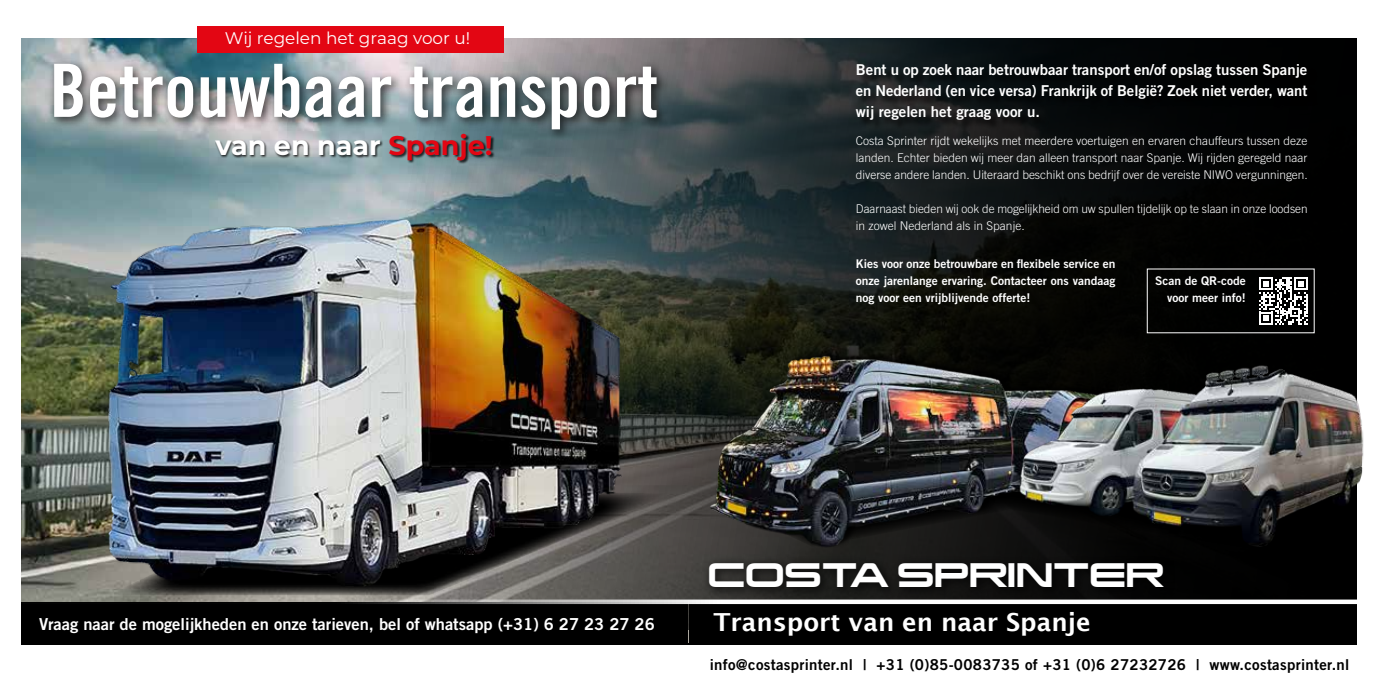
<style>
.page{position:relative;width:1378px;height:689px;background:#fff}
.page>*{position:absolute;margin:0;border:0;box-sizing:border-box;transform-origin:0 0}
.t1{font:73.5px "Trade Gothic LT Std Bd Cn 20";color:#fff}
.t2{font:29.85px "Korataki";color:#fff}
.t3{font:700 27px "Montserrat";color:#fff}
.t4{font:600 24.9px "Lucida Sans";color:#fff}
.t5{font:16.8px "Montserrat";color:#fff}
.t6{font:16.5px "Trade Gothic LT Std Bd 2";color:#fff}
.t7{font:15px/21px "Trade Gothic LT Std Bd 2";letter-spacing:-.005em;color:#fff;text-align:justify}
.t8{font:15px "Trade Gothic LT Std Bd 2";letter-spacing:.02em;color:#000}
.t9{font:300 12px/17px "Trade Gothic LT Std";letter-spacing:-.005em;color:#fff;text-align:justify}
.t10{font:12px/17px "Trade Gothic LT Std Bd 2";color:#fff;text-align:justify}
.s1{color:#e30613}
</style>
<div class="page">
<img style="left:21px;top:38px;width:319px;height:561px">
<svg style="left:340px;top:38px;width:349px;height:154px;background:#767f83"></svg>
<div style="left:197px;top:26px;width:307px;height:26px;background:#e30613"></div>
<div style="left:48px;top:58px;width:621px;height:84px;background:#000;opacity:.75"></div>
<div style="left:21px;top:602px;width:668px;height:42px;background:#000"></div>
<svg style="left:21px;top:599px;width:668px;height:5px"></svg>
<div style="left:215px;top:134px;width:279px;height:30px;background:#000;opacity:.75"></div>
<img style="left:36px;top:192px;width:653px;height:407px">
<img style="left:667px;top:335px;width:22px;height:215px">
<svg style="left:689px;top:38px;width:667px;height:561px;background:#141817"></svg>
<div style="left:689px;top:602px;width:667px;height:42px;background:#000"></div>
<div style="left:689px;top:599px;width:689px;height:5px;background:#fff"></div>
<div style="left:703px;top:556px;width:165px;height:43px;background:#000;opacity:.75"></div>
<div style="left:845px;top:556px;width:330px;height:43px;background:#000;opacity:.75"></div>
<div style="left:858px;top:65px;width:459px;height:65px;background:#000;opacity:.75"></div>
<svg style="left:750px;top:548px;width:606px;height:18px;background:#141312"></svg>
<div style="left:714px;top:349px;width:425px;height:199px;background:#000;opacity:.75"></div>
<img style="left:949px;top:337px;width:415px;height:221px">
<svg style="left:1259px;top:277px;width:48px;height:48px"></svg>
<h3 class="t5" style="left:225px;top:26px;width:247px">Wij regelen het graag voor u!</h3>
<h1 class="t1" style="left:50px;top:46px;width:610px">Betrouwbaar transport</h1>
<h3 class="t3" style="left:215px;top:126px;width:279px">van en naar <span class="s1">Spanje!</span></h3>
<p class="t7" style="left:856px;top:58px;width:453px">Bent u op zoek naar betrouwbaar transport en/of opslag tussen Spanje en Nederland (en vice versa) Frankrijk of België? Zoek niet verder, want wij regelen het graag voor u.</p>
<p class="t9" style="left:856px;top:132px;width:453px">Costa Sprinter rijdt wekelijks met meerdere voertuigen en ervaren chauffeurs tussen deze landen. Echter bieden wij meer dan alleen transport naar Spanje. Wij rijden geregeld naar diverse andere landen. Uiteraard beschikt ons bedrijf over de vereiste NIWO vergunningen.</p>
<p class="t9" style="left:856px;top:200px;width:453px">Daarnaast bieden wij ook de mogelijkheid om uw spullen tijdelijk op te slaan in onze loodsen in zowel Nederland als in Spanje.</p>
<p class="t10" style="left:856px;top:255px;width:261px">Kies voor onze betrouwbare en flexibele service en onze jarenlange ervaring. Contacteer ons vandaag nog voor een vrijblijvende offerte!</p>
<p class="t10" style="left:1155px;top:272px;width:92px;text-align:right">Scan de QR-code voor meer info!</p>
<h3 class="t6" style="left:39px;top:613px;width:617px">Vraag naar de mogelijkheden en onze tarieven, bel of whatsapp (+31) 6 27 23 27 26</h3>
<h2 class="t2" style="left:850px;top:557px;width:315px">A SPRINTER</h2>
<h3 class="t4" style="left:713px;top:607px;width:379px">Transport van en naar Spanje</h3>
<h2 class="t2" style="left:708px;top:557px;width:152px">COST</h2>
<p class="t8" style="left:709px;top:655px;width:641px">info@costasprinter.nl | +31 (0)85-0083735 of +31 (0)6 27232726 | www.costasprinter.nl</p>
</div>
